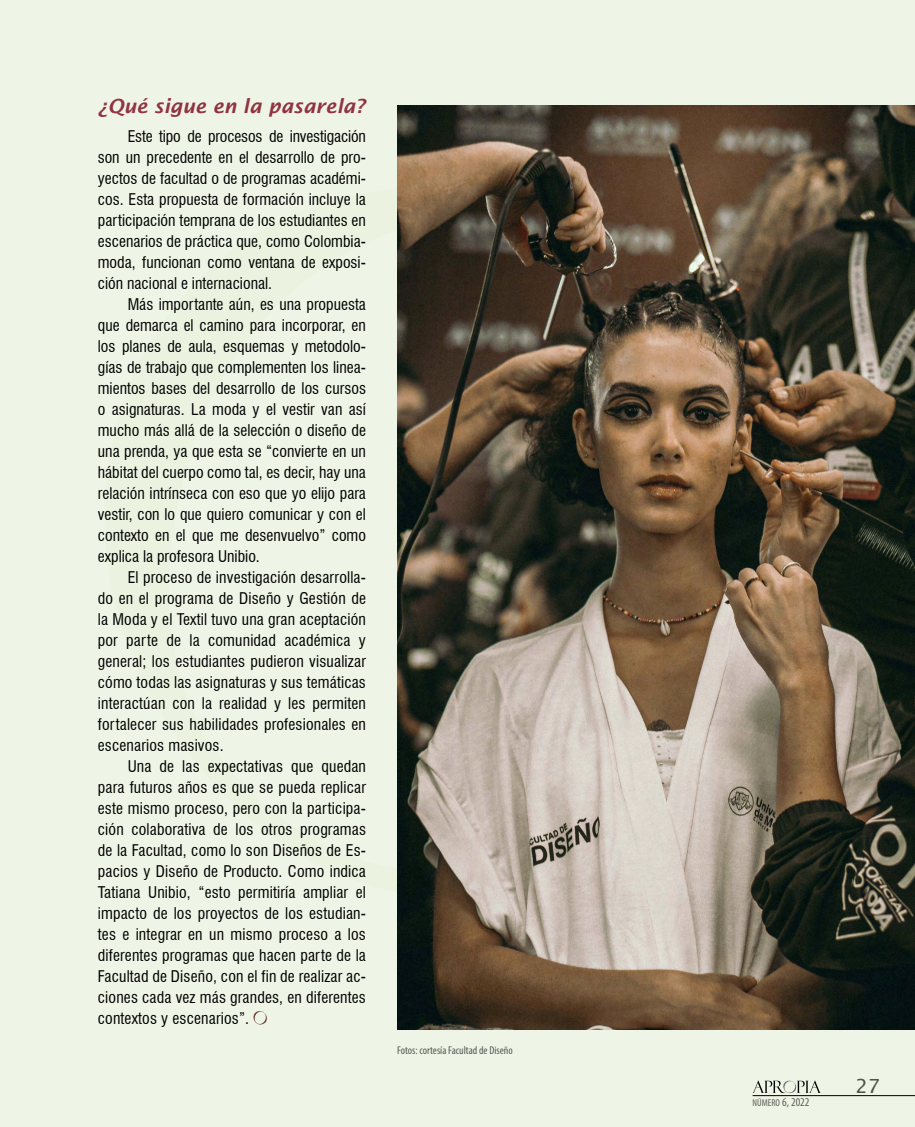
<style>
.page{position:relative;width:915px;height:1127px;background:#fff}
.page>*{position:absolute;margin:0;border:0;box-sizing:border-box;transform-origin:0 0}
.t1{font:italic 600 19.5px "Lucida Sans";color:#903441}
.t2{font:19.5px "Lucida Sans";color:#575756}
.t3{font:condensed 15.75px/21px "Swiss 721 BT";letter-spacing:.01em;color:#000;text-align:justify}
.t4{font:condensed 11.25px "Myriad Pro";color:#575756}
.t5{font:condensed 10.05px "Myriad Pro";color:#646363}
.s1{font-size:12px}
</style>
<div class="page">
<div style="left:0;top:0;width:914px;height:1127px;background:#eff5e6"></div>
<svg style="left:253px;top:1011px;width:14px;height:14px"></svg>
<img style="left:397px;top:105px;width:517px;height:924px">
<p class="t1" style="left:98px;top:95px;width:269px">¿Qué sigue en la pasarela?</p>
<p class="t3" style="left:98px;top:126px;width:269px;text-indent:30px">Este tipo de procesos de investigación son un precedente en el desarrollo de pro&shy;yectos de facultad o de programas académi&shy;cos. Esta propuesta de formación incluye la participación temprana de los estudiantes en escenarios de práctica que, como Colombia&shy;moda, funcionan como ventana de exposi&shy;ción nacional e internacional.</p>
<p class="t3" style="left:98px;top:294px;width:269px;text-indent:30px">Más importante aún, es una propuesta que demarca el camino para incorporar, en los planes de aula, esquemas y metodolo&shy;gías de trabajo que complementen los linea&shy;mientos bases del desarrollo de los cursos o asignaturas. La moda y el vestir van así mucho más allá de la selección o diseño de una prenda, ya que esta se “convierte en un hábitat del cuerpo como tal, es decir, hay una relación intrínseca con eso que yo elijo para vestir, con lo que quiero comunicar y con el contexto en el que me desenvuelvo” como explica la profesora Unibio.</p>
<p class="t3" style="left:98px;top:567px;width:269px;text-indent:30px">El proceso de investigación desarrolla&shy;do en el programa de Diseño y Gestión de la Moda y el Textil tuvo una gran aceptación por parte de la comunidad académica y general; los estudiantes pudieron visualizar cómo todas las asignaturas y sus temáticas interactúan con la realidad y les permiten fortalecer sus habilidades profesionales en escenarios masivos.</p>
<p class="t3" style="left:98px;top:756px;width:269px;text-indent:30px">Una de las expectativas que quedan para futuros años es que se pueda replicar este mismo proceso, pero con la participa&shy;ción colaborativa de los otros programas de la Facultad, como lo son Diseños de Es&shy;pacios y Diseño de Producto. Como indica Tatiana Unibio, “esto permitiría ampliar el impacto de los proyectos de los estudian&shy;tes e integrar en un mismo proceso a los diferentes programas que hacen parte de la Facultad de Diseño, con el fin de realizar ac&shy;ciones cada vez más grandes, en diferentes contextos y escenarios”.</p>
<p class="t4" style="left:397px;top:1043px;width:117px">Fotos: cortesía Facultad de Diseño</p>
<p class="t5" style="left:752px;top:1097px;width:58px">NÚMERO <span class="s1">6, 2022</span></p>
<p class="t2" style="left:855px;top:1074px;width:26px">27</p>
</div>
